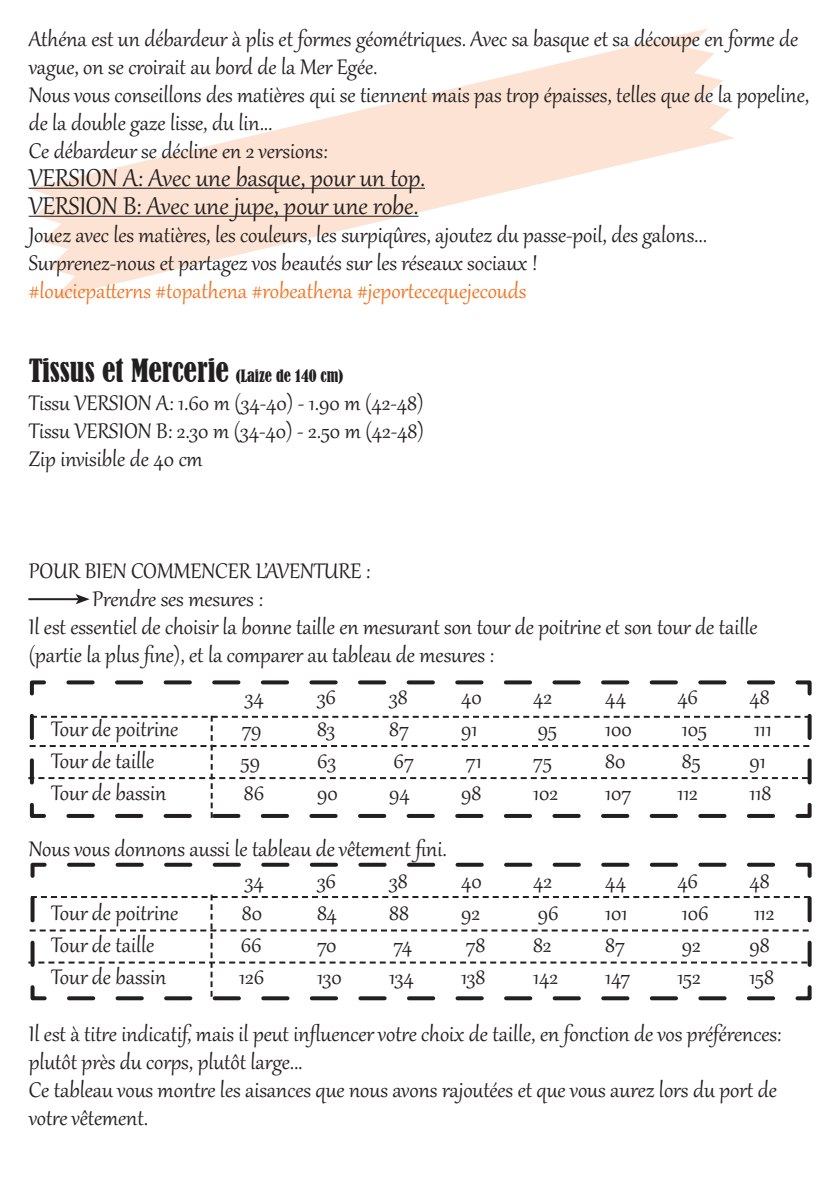
<style>
.page{position:relative;width:840px;height:1191px;background:#fff}
.page>*{position:absolute;margin:0;border:0;box-sizing:border-box;transform-origin:0 0}
.t1{font:30px "Gabriola";color:#231f20}
.t2{font:condensed 30px "Bernard";color:#231f20}
.t3{font:26px/28px "Gabriola";color:#231f20}
.t4{font:26px "Gabriola";color:#f47321}
.s1{font-size:16px}
</style>
<div class="page">
<svg style="left:28px;top:28px;width:706px;height:270px"></svg>
<hr style="left:29px;top:188px;width:395px;height:1px;background:#231f20">
<hr style="left:29px;top:216px;width:389px;height:1px;background:#231f20">
<svg style="left:29px;top:680px;width:783px;height:137px"></svg>
<svg style="left:30px;top:862px;width:782px;height:139px"></svg>
<svg style="left:28px;top:704px;width:783px;height:114px"></svg>
<svg style="left:28px;top:887px;width:783px;height:113px"></svg>
<hr style="left:28px;top:598px;width:51px;height:2px;background:#231f20">
<svg style="left:76px;top:594px;width:14px;height:10px"></svg>
<p class="t3" style="left:29px;top:23px;width:770px">Athéna est un débardeur à plis et formes géométriques. Avec sa basque et sa découpe en forme de vague, on se croirait au bord de la Mer Egée.</p>
<p class="t3" style="left:29px;top:79px;width:781px">Nous vous conseillons des matières qui se tiennent mais pas trop épaisses, telles que de la popeline, de la double gaze lisse, du lin...</p>
<p class="t3" style="left:29px;top:135px;width:300px">Ce débardeur se décline en 2 versions:</p>
<p class="t1" style="left:29px;top:158px;width:397px">VERSION A: Avec une basque, pour un top.</p>
<p class="t1" style="left:29px;top:186px;width:391px">VERSION B: Avec une jupe, pour une robe.</p>
<p class="t3" style="left:29px;top:219px;width:679px">Jouez avec les matières, les couleurs, les surpiqûres, ajoutez du passe-poil, des galons...</p>
<p class="t3" style="left:29px;top:247px;width:510px">Surprenez-nous et partagez vos beautés sur les réseaux sociaux !</p>
<p class="t4" style="left:29px;top:274px;width:499px">#louciepatterns #topathena #robeathena #jeportecequejecouds</p>
<p class="t2" style="left:29px;top:353px;width:315px">Tissus et Mercerie <span class="s1">(Laize de 140 cm)</span></p>
<p class="t3" style="left:29px;top:387px;width:396px">Tissu VERSION A: 1.60 m (34-40) - 1.90 m (42-48)</p>
<p class="t3" style="left:29px;top:415px;width:396px">Tissu VERSION B: 2.30 m (34-40) - 2.50 m (42-48)</p>
<p class="t3" style="left:29px;top:443px;width:175px">Zip invisible de 40 cm</p>
<p class="t3" style="left:29px;top:555px;width:343px">POUR BIEN COMMENCER L’AVENTURE :</p>
<p class="t3" style="left:92px;top:583px;width:172px">Prendre ses mesures :</p>
<p class="t3" style="left:29px;top:611px;width:729px">Il est essentiel de choisir la bonne taille en mesurant son tour de poitrine et son tour de taille</p>
<p class="t3" style="left:29px;top:639px;width:466px">(partie la plus fine), et la comparer au tableau de mesures :</p>
<p class="t3" style="left:245px;top:681px;width:20px">34</p>
<p class="t3" style="left:317px;top:681px;width:21px">36</p>
<p class="t3" style="left:389px;top:681px;width:20px">38</p>
<p class="t3" style="left:461px;top:681px;width:22px">40</p>
<p class="t3" style="left:533px;top:681px;width:20px">42</p>
<p class="t3" style="left:605px;top:681px;width:22px">44</p>
<p class="t3" style="left:677px;top:681px;width:22px">46</p>
<p class="t3" style="left:749px;top:681px;width:22px">48</p>
<p class="t3" style="left:51px;top:713px;width:128px">Tour de poitrine</p>
<p class="t3" style="left:242px;top:713px;width:21px">79</p>
<p class="t3" style="left:317px;top:713px;width:20px">83</p>
<p class="t3" style="left:389px;top:713px;width:21px">87</p>
<p class="t3" style="left:461px;top:713px;width:18px">91</p>
<p class="t3" style="left:537px;top:713px;width:21px">95</p>
<p class="t3" style="left:605px;top:713px;width:28px">100</p>
<p class="t3" style="left:681px;top:713px;width:27px">105</p>
<p class="t3" style="left:753px;top:713px;width:19px">111</p>
<p class="t3" style="left:51px;top:745px;width:104px">Tour de taille</p>
<p class="t3" style="left:241px;top:745px;width:21px">59</p>
<p class="t3" style="left:317px;top:745px;width:21px">63</p>
<p class="t3" style="left:393px;top:745px;width:22px">67</p>
<p class="t3" style="left:465px;top:745px;width:18px">71</p>
<p class="t3" style="left:533px;top:745px;width:20px">75</p>
<p class="t3" style="left:605px;top:745px;width:22px">80</p>
<p class="t3" style="left:681px;top:745px;width:20px">85</p>
<p class="t3" style="left:749px;top:745px;width:18px">91</p>
<p class="t3" style="left:51px;top:777px;width:116px">Tour de bassin</p>
<p class="t3" style="left:243px;top:777px;width:22px">86</p>
<p class="t3" style="left:317px;top:777px;width:22px">90</p>
<p class="t3" style="left:389px;top:777px;width:22px">94</p>
<p class="t3" style="left:461px;top:777px;width:22px">98</p>
<p class="t3" style="left:533px;top:777px;width:26px">102</p>
<p class="t3" style="left:605px;top:777px;width:28px">107</p>
<p class="t3" style="left:677px;top:777px;width:22px">112</p>
<p class="t3" style="left:749px;top:777px;width:23px">118</p>
<p class="t3" style="left:29px;top:833px;width:419px">Nous vous donnons aussi le tableau de vêtement fini.</p>
<p class="t3" style="left:245px;top:865px;width:20px">34</p>
<p class="t3" style="left:317px;top:865px;width:21px">36</p>
<p class="t3" style="left:389px;top:865px;width:20px">38</p>
<p class="t3" style="left:461px;top:865px;width:22px">40</p>
<p class="t3" style="left:533px;top:865px;width:20px">42</p>
<p class="t3" style="left:605px;top:865px;width:22px">44</p>
<p class="t3" style="left:677px;top:865px;width:22px">46</p>
<p class="t3" style="left:749px;top:865px;width:22px">48</p>
<p class="t3" style="left:51px;top:897px;width:128px">Tour de poitrine</p>
<p class="t3" style="left:242px;top:897px;width:22px">80</p>
<p class="t3" style="left:317px;top:897px;width:21px">84</p>
<p class="t3" style="left:389px;top:897px;width:21px">88</p>
<p class="t3" style="left:461px;top:897px;width:20px">92</p>
<p class="t3" style="left:537px;top:897px;width:22px">96</p>
<p class="t3" style="left:605px;top:897px;width:24px">101</p>
<p class="t3" style="left:681px;top:897px;width:28px">106</p>
<p class="t3" style="left:753px;top:897px;width:22px">112</p>
<p class="t3" style="left:51px;top:929px;width:104px">Tour de taille</p>
<p class="t3" style="left:241px;top:929px;width:22px">66</p>
<p class="t3" style="left:317px;top:929px;width:21px">70</p>
<p class="t3" style="left:393px;top:929px;width:20px">74</p>
<p class="t3" style="left:465px;top:929px;width:21px">78</p>
<p class="t3" style="left:533px;top:929px;width:20px">82</p>
<p class="t3" style="left:605px;top:929px;width:21px">87</p>
<p class="t3" style="left:681px;top:929px;width:20px">92</p>
<p class="t3" style="left:749px;top:929px;width:22px">98</p>
<p class="t3" style="left:51px;top:961px;width:116px">Tour de bassin</p>
<p class="t3" style="left:239px;top:961px;width:26px">126</p>
<p class="t3" style="left:317px;top:961px;width:26px">130</p>
<p class="t3" style="left:389px;top:961px;width:26px">134</p>
<p class="t3" style="left:461px;top:961px;width:26px">138</p>
<p class="t3" style="left:533px;top:961px;width:26px">142</p>
<p class="t3" style="left:605px;top:961px;width:27px">147</p>
<p class="t3" style="left:677px;top:961px;width:25px">152</p>
<p class="t3" style="left:749px;top:961px;width:26px">158</p>
<p class="t3" style="left:29px;top:1017px;width:753px">Il est à titre indicatif, mais il peut influencer votre choix de taille, en fonction de vos préférences:</p>
<p class="t3" style="left:29px;top:1045px;width:275px">plutôt près du corps, plutôt large...</p>
<p class="t3" style="left:29px;top:1073px;width:749px">Ce tableau vous montre les aisances que nous avons rajoutées et que vous aurez lors du port de</p>
<p class="t3" style="left:29px;top:1101px;width:121px">votre vêtement.</p>
</div>
